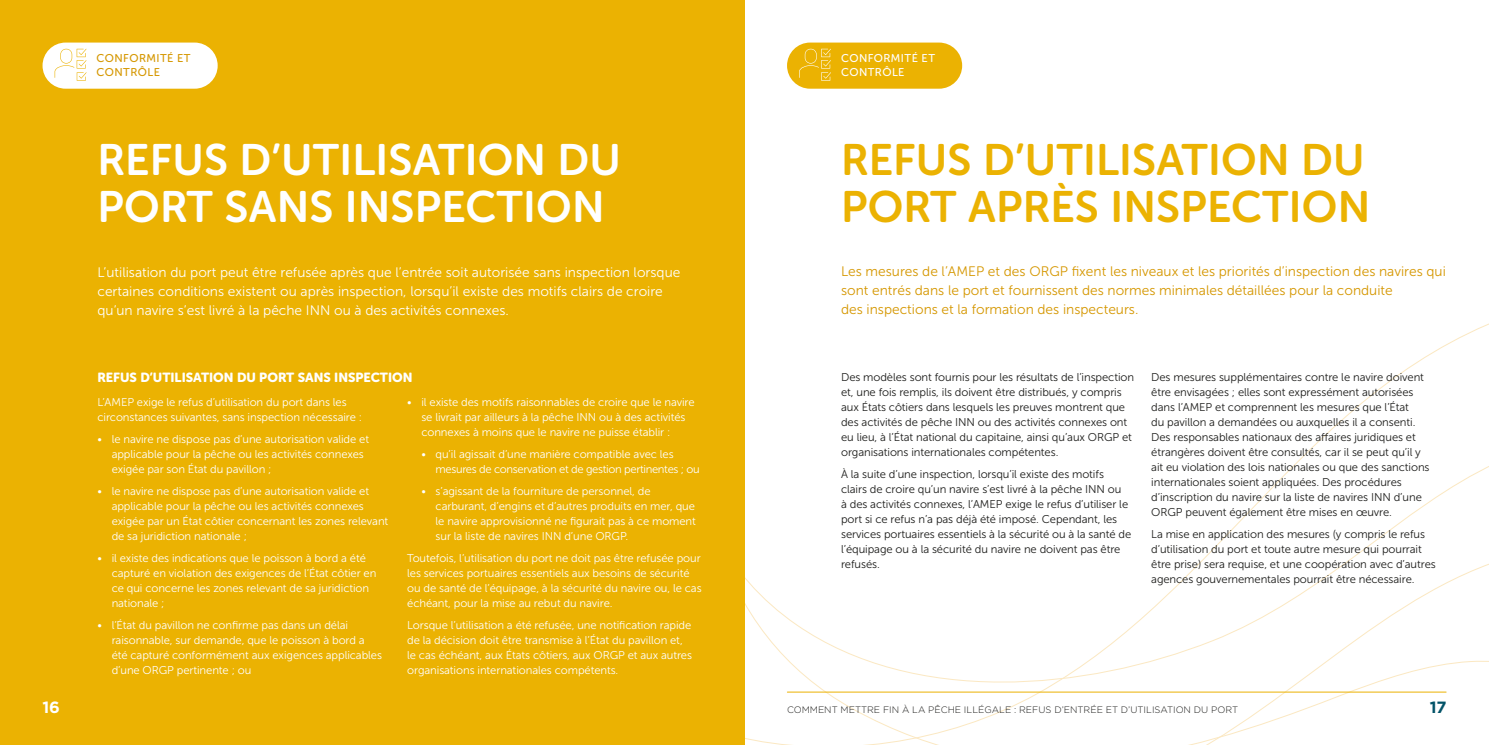
<style>
.page{position:relative;width:1489px;height:745px;background:#fff}
.page>*{position:absolute;margin:0;border:0;box-sizing:border-box;transform-origin:0 0}
.t1{font:43.75px/47.5px "Museo Sans Rounded 700";letter-spacing:.005em;color:#ebb202}
.t2{font:43.75px/47.5px "Museo Sans Rounded 700";letter-spacing:.005em;color:#fff}
.t3{font:700 16.25px "Gotham";color:#035368}
.t4{font:700 16.25px "Gotham";color:#fff}
.t5{font:13.75px/18.8px "Museo Sans 300";color:#fff}
.t6{font:13.75px/18.8px "Museo Sans 300";color:#d59700}
.t7{font:13.12px "Museo Sans Rounded 900";color:#fff}
.t8{font:11.25px/15px "Museo Sans 300";letter-spacing:-.01em;color:#fff}
.t9{font:11.25px/15px "Museo Sans 300";letter-spacing:-.01em;color:#1d1d1b}
.t10{font:11.25px/15px "Museo Sans 300";letter-spacing:-.03em;color:#fff}
.t11{font:11.25px/13.5px "Museo Sans Rounded 500";letter-spacing:.04em;color:#d59700}
.t12{font:11.25px/13.5px "Museo Sans Rounded 500";letter-spacing:.04em;color:#fff}
.t13{font:300 9.38px "Gotham";color:#1d1d1b}
</style>
<div class="page">
<svg style="left:744px;top:414px;width:744px;height:330px"></svg>
<hr style="left:787px;top:691px;width:658px;height:1px;background:#ebb202">
<div style="left:0;top:0;width:744px;height:744px;background:#ebb202"></div>
<div style="left:43px;top:43px;width:175px;height:46px;background:#fff;border-radius:23px"></div>
<div style="left:787px;top:43px;width:175px;height:46px;background:#ebb202;border-radius:23px"></div>
<svg style="left:55px;top:49px;width:32px;height:32px"></svg>
<svg style="left:799px;top:49px;width:32px;height:32px"></svg>
<h2 class="t4" style="left:43px;top:696px;width:19px">16</h2>
<p class="t11" style="left:97px;top:52px;width:95px">CONFORMITÉ ET<br>CONTRÔLE</p>
<p class="t12" style="left:841px;top:52px;width:95px">CONFORMITÉ ET<br>CONTRÔLE</p>
<h1 class="t2" style="left:97px;top:136px;width:525px">REFUS D’UTILISATION DU<br>PORT SANS INSPECTION</h1>
<p class="t5" style="left:97px;top:263px;width:584px">L’utilisation du port peut être refusée après que l’entrée soit autorisée sans inspection lorsque certaines conditions existent ou après inspection, lorsqu’il existe des motifs clairs de croire qu’un navire s’est livré à la pêche INN ou à des activités connexes.</p>
<p class="t7" style="left:97px;top:370px;width:316px">REFUS D’UTILISATION DU PORT SANS INSPECTION</p>
<p class="t8" style="left:97px;top:394px;width:266px">L’AMEP exige le refus d’utilisation du port dans les circonstances suivantes, sans inspection nécessaire :</p>
<p class="t8" style="left:112px;top:431px;width:259px;text-indent:-14px">• le navire ne dispose pas d’une autorisation valide et applicable pour la pêche ou les activités connexes exigée par son État du pavillon ;</p>
<p class="t8" style="left:112px;top:483px;width:278px;text-indent:-14px">• le navire ne dispose pas d’une autorisation valide et applicable pour la pêche ou les activités connexes exigée par un État côtier concernant les zones relevant de sa juridiction nationale ;</p>
<p class="t8" style="left:112px;top:550px;width:266px;text-indent:-14px">• il existe des indications que le poisson à bord a été capturé en violation des exigences de l’État côtier en ce qui concerne les zones relevant de sa juridiction nationale ;</p>
<p class="t8" style="left:112px;top:617px;width:272px;text-indent:-14px">• l’État du pavillon ne confirme pas dans un délai raisonnable, sur demande, que le poisson à bord a été capturé conformément aux exigences applicables d’une ORGP pertinente ; ou</p>
<p class="t8" style="left:421px;top:394px;width:275px;text-indent:-14px">• il existe des motifs raisonnables de croire que le navire se livrait par ailleurs à la pêche INN ou à des activités connexes à moins que le navire ne puisse établir :</p>
<p class="t10" style="left:435px;top:446px;width:266px;text-indent:-14px">• qu’il agissait d’une manière compatible avec les mesures de conservation et de gestion pertinentes ; ou</p>
<p class="t8" style="left:435px;top:483px;width:262px;text-indent:-14px">• s’agissant de la fourniture de personnel, de carburant, d’engins et d’autres produits en mer, que le navire approvisionné ne figurait pas à ce moment sur la liste de navires INN d’une ORGP.</p>
<p class="t8" style="left:407px;top:550px;width:296px">Toutefois, l’utilisation du port ne doit pas être refusée pour les services portuaires essentiels aux besoins de sécurité ou de santé de l’équipage, à la sécurité du navire ou, le cas échéant, pour la mise au rebut du navire.</p>
<p class="t8" style="left:407px;top:617px;width:286px">Lorsque l’utilisation a été refusée, une notification rapide de la décision doit être transmise à l’État du pavillon et, le cas échéant, aux États côtiers, aux ORGP et aux autres organisations internationales compétents.</p>
<h1 class="t1" style="left:841px;top:136px;width:530px">REFUS D’UTILISATION DU<br>PORT APRÈS INSPECTION</h1>
<p class="t6" style="left:841px;top:262px;width:606px">Les mesures de l’AMEP et des ORGP fixent les niveaux et les priorités d’inspection des navires qui sont entrés dans le port et fournissent des normes minimales détaillées pour la conduite<br>des inspections et la formation des inspecteurs.</p>
<p class="t9" style="left:841px;top:369px;width:294px">Des modèles sont fournis pour les résultats de l’inspection et, une fois remplis, ils doivent être distribués, y compris aux États côtiers dans lesquels les preuves montrent que des activités de pêche INN ou des activités connexes ont eu lieu, à l’État national du capitaine, ainsi qu’aux ORGP et organisations internationales compétentes.</p>
<p class="t9" style="left:841px;top:466px;width:292px">À la suite d’une inspection, lorsqu’il existe des motifs clairs de croire qu’un navire s’est livré à la pêche INN ou<br>à des activités connexes, l’AMEP exige le refus d’utiliser le port si ce refus n’a pas déjà été imposé. Cependant, les services portuaires essentiels à la sécurité ou à la santé de l’équipage ou à la sécurité du navire ne doivent pas être refusés.</p>
<p class="t9" style="left:1151px;top:369px;width:280px">Des mesures supplémentaires contre le navire doivent être envisagées ; elles sont expressément autorisées dans l’AMEP et comprennent les mesures que l’État<br>du pavillon a demandées ou auxquelles il a consenti.<br>Des responsables nationaux des affaires juridiques et étrangères doivent être consultés, car il se peut qu’il y ait eu violation des lois nationales ou que des sanctions internationales soient appliquées. Des procédures d’inscription du navire sur la liste de navires INN d’une ORGP peuvent également être mises en œuvre.</p>
<p class="t9" style="left:1151px;top:526px;width:286px">La mise en application des mesures (y compris le refus d’utilisation du port et toute autre mesure qui pourrait être prise) sera requise, et une coopération avec d’autres agences gouvernementales pourrait être nécessaire.</p>
<p class="t13" style="left:787px;top:703px;width:452px">COMMENT METTRE FIN À LA PÊCHE ILLÉGALE : REFUS D’ENTRÉE ET D’UTILISATION DU PORT</p>
<h2 class="t3" style="left:1429px;top:696px;width:18px">17</h2>
</div>
